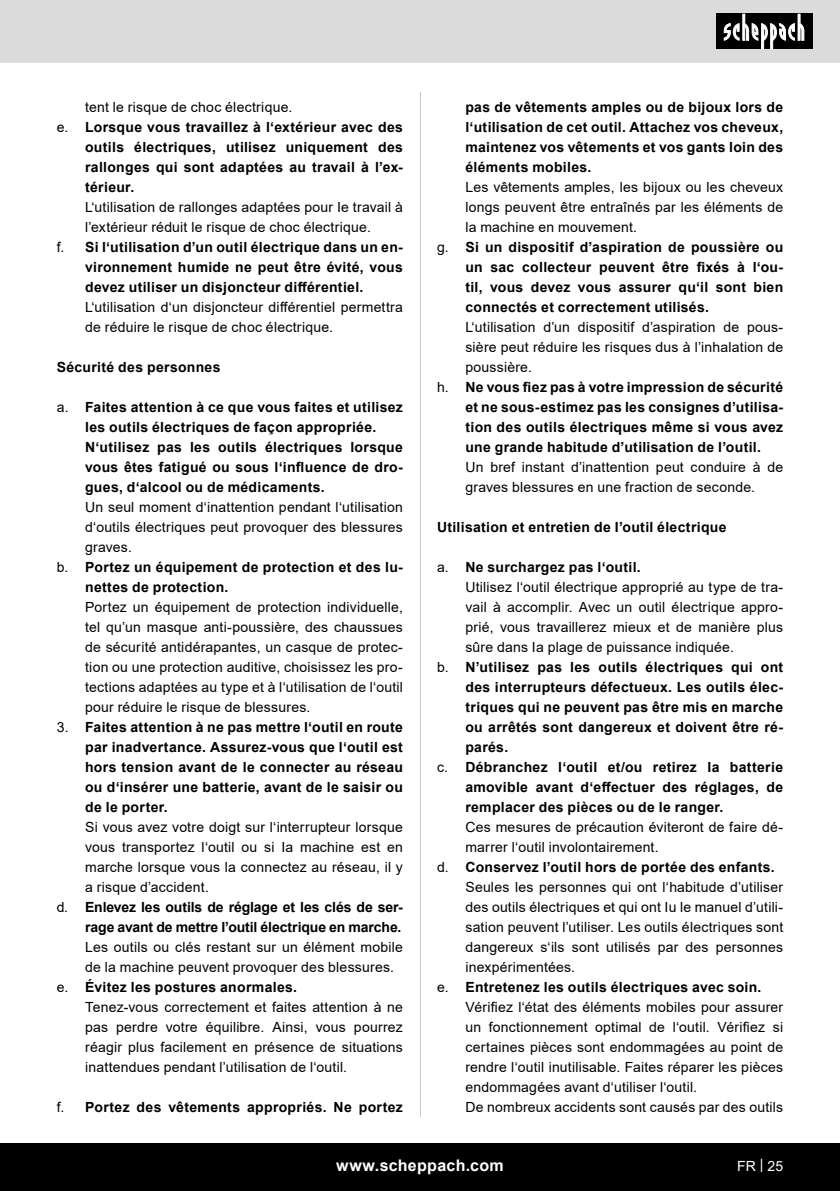
<style>
.page{position:relative;width:840px;height:1191px;background:#fff}
.page>*{position:absolute;margin:0;border:0;box-sizing:border-box;transform-origin:0 0}
.t1{font:700 16px "Arial";letter-spacing:.02em;color:#fff}
.Basiseinstellung{font:14px/20px "Arial";letter-spacing:.015em;color:#000;text-align:justify}
.Grundtext_Bold{font:700 14px/20px "Arial";letter-spacing:.02em;color:#000;text-align:justify}
.Grundtext_Bold-2{font:700 14px/20px "Arial";letter-spacing:-.01em;color:#000;text-align:right}
.t2{font:14px "Arial";color:#fff}
.s1{font-weight:400}
</style>
<div class="page">
<div style="left:0;top:0;width:839px;height:63px;background:#dbdbdb"></div>
<div style="left:0;top:1143px;width:839px;height:48px;background:#000"></div>
<div style="left:716px;top:14px;width:96px;height:35px;background:#000"></div>
<svg style="left:723px;top:14px;width:81px;height:35px"></svg>
<hr style="left:420px;top:92px;width:1px;height:1025px;background:#c7c7c7">
<p class="Basiseinstellung" style="left:85px;top:97px;width:209px">tent le risque de choc électrique.</p>
<p class="Grundtext_Bold" style="left:85px;top:117px;width:319px;text-indent:-28px"><span class="s1">e.</span> Lorsque vous travaillez à l‘extérieur avec des outils électriques, utilisez uniquement des rallonges qui sont adaptées au travail à l’ex&shy;térieur.</p>
<p class="Basiseinstellung" style="left:85px;top:197px;width:319px">L‘utilisation de rallonges adaptées pour Ie travail à l’extérieur réduit le risque de choc électrique.</p>
<p class="Grundtext_Bold" style="left:85px;top:237px;width:319px;text-indent:-28px"><span class="s1">f.</span> Si l‘utilisation d’un outil électrique dans un en&shy;vironnement humide ne peut être évité, vous devez utiliser un disjoncteur différentiel.</p>
<p class="Basiseinstellung" style="left:85px;top:297px;width:319px">L‘utilisation d‘un disjoncteur différentiel permettra de réduire le risque de choc électrique.</p>
<p class="Grundtext_Bold" style="left:57px;top:357px;width:165px">Sécurité des personnes</p>
<p class="Grundtext_Bold" style="left:57px;top:397px;width:347px;text-align:center"><span class="s1">a.</span> Faites attention à ce que vous faites et utilisez les outils électriques de façon appropriée.</p>
<p class="Grundtext_Bold" style="left:85px;top:437px;width:319px">N‘utilisez pas les outils électriques lorsque vous êtes fatigué ou sous l‘influence de dro&shy;gues, d‘alcool ou de médicaments.</p>
<p class="Basiseinstellung" style="left:85px;top:497px;width:319px">Un seul moment d‘inattention pendant l‘utilisation d‘outils électriques peut provoquer des blessures graves.</p>
<p class="Grundtext_Bold" style="left:85px;top:557px;width:319px;text-indent:-28px"><span class="s1">b.</span> Portez un équipement de protection et des lu&shy;nettes de protection.</p>
<p class="Basiseinstellung" style="left:85px;top:597px;width:319px">Portez un équipement de protection individuelle, tel qu’un masque anti-poussière, des chaussues de sécurité antidérapantes, un casque de protec&shy;tion ou une protection auditive, choisissez les pro&shy;tections adaptées au type et à l‘utilisation de l‘outil pour réduire le risque de blessures.</p>
<p class="Grundtext_Bold" style="left:85px;top:717px;width:319px;text-indent:-28px"><span class="s1">3.</span> Faites attention à ne pas mettre l‘outil en route par inadvertance. Assurez-vous que l‘outil est hors tension avant de le connecter au réseau ou d‘insérer une batterie, avant de le saisir ou de le porter.</p>
<p class="Basiseinstellung" style="left:85px;top:817px;width:319px">Si vous avez votre doigt sur l‘interrupteur lorsque vous transportez l‘outil ou si Ia machine est en marche lorsque vous la connectez au réseau, il y a risque d’accident.</p>
<p class="Grundtext_Bold-2" style="left:57px;top:897px;width:347px"><span class="s1">d.</span> Enlevez les outils de réglage et les clés de ser&shy;rage avant de mettre I’outil électrique en marche.</p>
<p class="Basiseinstellung" style="left:85px;top:937px;width:319px">Les outils ou clés restant sur un élément mobile de la machine peuvent provoquer des blessures.</p>
<p class="Grundtext_Bold" style="left:57px;top:977px;width:242px"><span class="s1">e.</span> Évitez les postures anormales.</p>
<p class="Basiseinstellung" style="left:85px;top:997px;width:319px">Tenez-vous correctement et faites attention à ne pas perdre votre équilibre. Ainsi, vous pourrez réagir plus facilement en présence de situations inattendues pendant l’utilisation de l‘outil.</p>
<p class="Grundtext_Bold" style="left:57px;top:1097px;width:347px"><span class="s1">f.</span> Portez des vêtements appropriés. Ne portez</p>
<p class="Grundtext_Bold" style="left:465px;top:97px;width:319px">pas de vêtements amples ou de bijoux lors de l‘utilisation de cet outil. Attachez vos cheveux, maintenez vos vêtements et vos gants loin des éléments mobiles.</p>
<p class="Basiseinstellung" style="left:465px;top:177px;width:319px">Les vêtements amples, les bijoux ou les cheveux longs peuvent être entraînés par les éléments de la machine en mouvement.</p>
<p class="Grundtext_Bold" style="left:465px;top:237px;width:319px;text-indent:-28px"><span class="s1">g.</span> Si un dispositif d’aspiration de poussière ou un sac collecteur peuvent être fixés à l‘ou&shy;til, vous devez vous assurer qu‘il sont bien connectés et correctement utilisés.</p>
<p class="Basiseinstellung" style="left:465px;top:317px;width:319px">L‘utilisation d’un dispositif d’aspiration de pous&shy;sière peut réduire les risques dus à l’inhalation de poussière.</p>
<p class="Grundtext_Bold" style="left:465px;top:377px;width:319px;text-indent:-28px"><span class="s1">h.</span> Ne vous fiez pas à votre impression de sécurité et ne sous-estimez pas les consignes d’utilisa&shy;tion des outils électriques même si vous avez une grande habitude d’utilisation de l’outil.</p>
<p class="Basiseinstellung" style="left:465px;top:457px;width:319px">Un bref instant d’inattention peut conduire à de graves blessures en une fraction de seconde.</p>
<p class="Grundtext_Bold" style="left:437px;top:517px;width:291px">Utilisation et entretien de I’outil électrique</p>
<p class="Grundtext_Bold" style="left:437px;top:557px;width:205px"><span class="s1">a.</span> Ne surchargez pas l‘outil.</p>
<p class="Basiseinstellung" style="left:465px;top:577px;width:319px">Utilisez l‘outil électrique approprié au type de tra&shy;vail à accomplir. Avec un outil électrique appro&shy;prié, vous travaillerez mieux et de manière plus sûre dans Ia plage de puissance indiquée.</p>
<p class="Grundtext_Bold" style="left:465px;top:657px;width:319px;text-indent:-28px"><span class="s1">b.</span> N’utilisez pas les outils électriques qui ont des interrupteurs défectueux. Les outils élec&shy;triques qui ne peuvent pas être mis en marche ou arrêtés sont dangereux et doivent être ré&shy;parés.</p>
<p class="Grundtext_Bold" style="left:465px;top:757px;width:319px;text-indent:-28px"><span class="s1">c.</span> Débranchez l‘outil et/ou retirez Ia batterie amovible avant d‘effectuer des réglages, de remplacer des pièces ou de le ranger.</p>
<p class="Basiseinstellung" style="left:465px;top:817px;width:319px">Ces mesures de précaution éviteront de faire dé&shy;marrer l‘outil involontairement.</p>
<p class="Grundtext_Bold" style="left:437px;top:857px;width:339px"><span class="s1">d.</span> Conservez l’outil hors de portée des enfants.</p>
<p class="Basiseinstellung" style="left:465px;top:877px;width:319px">Seules les personnes qui ont l‘habitude d’utiliser des outils électriques et qui ont Iu le manuel d’utili&shy;sation peuvent l’utiliser. Les outils électriques sont dangereux s‘ils sont utilisés par des personnes inexpérimentées.</p>
<p class="Grundtext_Bold" style="left:437px;top:977px;width:326px"><span class="s1">e.</span> Entretenez les outils électriques avec soin.</p>
<p class="Basiseinstellung" style="left:465px;top:997px;width:319px">Vérifiez l‘état des éléments mobiles pour assurer un fonctionnement optimal de l‘outil. Vérifiez si certaines pièces sont endommagées au point de rendre l‘outil inutilisable. Faites réparer les pièces endommagées avant d‘utiliser l‘outil.</p>
<p class="Basiseinstellung" style="left:465px;top:1097px;width:319px">De nombreux accidents sont causés par des outils</p>
<p class="t1" style="left:336px;top:1154px;width:169px">www.scheppach.com</p>
<p class="t2" style="left:736px;top:1156px;width:47px">FR | 25</p>
</div>
